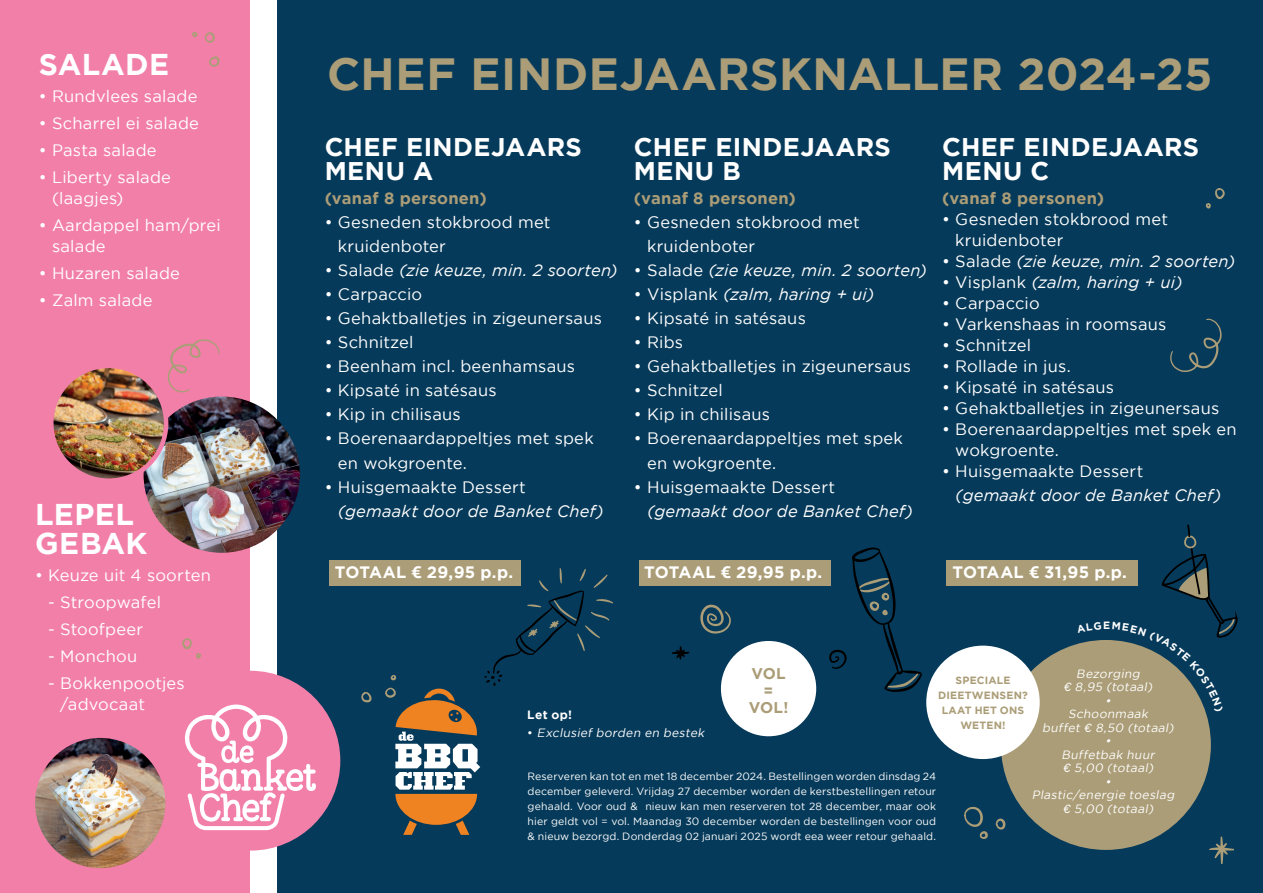
<style>
.page{position:relative;width:1263px;height:893px;background:#fff}
.page>*{position:absolute;margin:0;border:0;box-sizing:border-box;transform-origin:0 0}
.t1{font:700 45px "Gotham";letter-spacing:.005em;color:#ab9d77}
.t2{font:700 30px/28.5px "Gotham";letter-spacing:.01em;color:#fff}
.t3{font:700 25.5px/24px "Gotham";letter-spacing:.02em;color:#fff}
.t4{font:16.5px/21px "Gotham";letter-spacing:.015em;color:#fff}
.t5{font:italic 16.5px "Gotham";letter-spacing:.01em;color:#fff}
.t6{font:700 16.5px "Gotham";letter-spacing:.015em;color:#ab9d77}
.t7{font:700 16.5px "Gotham";letter-spacing:.015em;color:#fff}
.t8{font:700 15.45px/17px "Gotham";color:#ab9d77;text-align:center}
.t9{font:italic 12px/13.5px "Gotham";color:#fff;text-align:center}
.t10{font:700 12px "Gotham";color:#fff}
.t11{font:10.5px/15px "Gotham";letter-spacing:.015em;color:#fff;text-align:justify}
.t12{font:700 10.5px/15px "Gotham";letter-spacing:.02em;color:#ab9d77;text-align:center}
.t13{font:700 10.5px "Gotham";color:#fff}
.s1{font-style:normal}
.s2{font-family:"Aller"}
.s3{font-family:"Calibre";font-size:13.5px}
</style>
<div class="page">
<div style="left:276px;top:0;width:987px;height:893px;background:#063a5a"></div>
<div style="left:329px;top:560px;width:192px;height:26px;background:#ab9d77"></div>
<div style="left:639px;top:560px;width:191px;height:26px;background:#ab9d77"></div>
<div style="left:946px;top:560px;width:191px;height:26px;background:#ab9d77"></div>
<div style="left:0;top:0;width:264px;height:893px;background:#f27fa8"></div>
<div style="left:251px;top:0;width:26px;height:893px;background:#fff"></div>
<div style="left:1001px;top:640px;width:210px;height:210px;background:#ab9d77;border-radius:50%"></div>
<div style="left:926px;top:646px;width:114px;height:113px;background:#fff;border-radius:50%"></div>
<svg style="left:385px;top:568px;width:228px;height:267px"></svg>
<svg style="left:361px;top:692px;width:11px;height:10px"></svg>
<svg style="left:1170px;top:319px;width:51px;height:53px"></svg>
<svg style="left:829px;top:547px;width:93px;height:145px"></svg>
<svg style="left:996px;top:818px;width:9px;height:12px"></svg>
<svg style="left:964px;top:807px;width:24px;height:32px"></svg>
<svg style="left:700px;top:605px;width:31px;height:29px"></svg>
<svg style="left:1206px;top:188px;width:19px;height:21px"></svg>
<svg style="left:168px;top:339px;width:51px;height:53px"></svg>
<svg style="left:1209px;top:836px;width:25px;height:28px"></svg>
<img style="left:144px;top:396px;width:156px;height:157px;border-radius:78px">
<div style="left:160px;top:671px;width:180px;height:180px;background:#f27fa8;border-radius:50%"></div>
<svg style="left:184px;top:704px;width:132px;height:126px"></svg>
<img style="left:35px;top:738px;width:130px;height:130px;border-radius:65px">
<svg style="left:182px;top:638px;width:19px;height:21px"></svg>
<img style="left:51px;top:366px;width:115px;height:115px;border-radius:57px">
<div style="left:49px;top:364px;width:119px;height:119px;border:4px solid #f27fa8;border-radius:50%"></div>
<svg style="left:192px;top:32px;width:5px;height:5px"></svg>
<svg style="left:205px;top:32px;width:10px;height:11px"></svg>
<svg style="left:209px;top:56px;width:10px;height:11px"></svg>
<div style="left:721px;top:641px;width:95px;height:95px;background:#fff;border-radius:50%"></div>
<svg style="left:672px;top:646px;width:17px;height:13px"></svg>
<svg style="left:1112px;top:524px;width:126px;height:188px"></svg>
<h2 class="t2" style="left:39px;top:50px;width:132px">SALADE</h2>
<p class="t4" style="left:39px;top:86px;width:160px">• Rundvlees salade</p>
<p class="t4" style="left:39px;top:113px;width:162px">• Scharrel ei salade</p>
<p class="t4" style="left:39px;top:140px;width:119px">• Pasta salade</p>
<p class="t4" style="left:52px;top:167px;width:120px;text-indent:-13px">• Liberty salade (laagjes)</p>
<p class="t4" style="left:52px;top:215px;width:170px;text-indent:-13px">• Aardappel ham/prei salade</p>
<p class="t4" style="left:39px;top:263px;width:143px">• Huzaren salade</p>
<p class="t4" style="left:39px;top:290px;width:115px">• Zalm salade</p>
<h2 class="t2" style="left:35px;top:499px;width:114px">LEPEL<br>GEBAK</h2>
<p class="t4" style="left:35px;top:564px;width:177px">• Keuze uit 4 soorten</p>
<p class="t4" style="left:48px;top:591px;width:114px">- Stroopwafel</p>
<p class="t4" style="left:48px;top:618px;width:96px">- Stoofpeer</p>
<p class="t4" style="left:48px;top:645px;width:91px">- Monchou</p>
<p class="t4" style="left:60px;top:672px;width:126px;text-indent:-12px">- Bokkenpootjes /advocaat</p>
<h1 class="t1" style="left:327px;top:48px;width:887px">CHEF EINDEJAARSKNALLER 2024-25</h1>
<h3 class="t3" style="left:325px;top:135px;width:258px">CHEF EINDEJAARS<br>MENU A</h3>
<p class="t6" style="left:325px;top:189px;width:163px">(vanaf 8 personen)</p>
<p class="t4" style="left:338px;top:210px;width:214px;line-height:24px;text-indent:-13px">• Gesneden stokbrood met kruidenboter</p>
<p class="t5" style="left:325px;top:261px;width:295px"><span class="s1">• Salade</span> (zie keuze, min. 2 soorten)</p>
<p class="t4" style="left:325px;top:284px;width:99px">• Carpaccio</p>
<p class="t4" style="left:325px;top:308px;width:279px">• Gehaktballetjes in zigeunersaus</p>
<p class="t4" style="left:325px;top:332px;width:90px">• Schnitzel</p>
<p class="t4" style="left:325px;top:356px;width:252px">• Beenham incl. beenhamsaus</p>
<p class="t4" style="left:325px;top:380px;width:173px">• Kipsaté in satésaus</p>
<p class="t4" style="left:325px;top:404px;width:138px">• Kip in chilisaus</p>
<p class="t4" style="left:338px;top:426px;width:257px;line-height:24px;text-indent:-13px">• Boerenaardappeltjes met spek en wokgroente.</p>
<p class="t4" style="left:325px;top:476px;width:203px">• Huisgemaakte Dessert</p>
<p class="t5" style="left:338px;top:502px;width:267px">(gemaakt door de Banket Chef)</p>
<h3 class="t3" style="left:634px;top:135px;width:258px">CHEF EINDEJAARS<br>MENU B</h3>
<p class="t6" style="left:634px;top:189px;width:163px">(vanaf 8 personen)</p>
<p class="t4" style="left:647px;top:210px;width:214px;line-height:24px;text-indent:-13px">• Gesneden stokbrood met kruidenboter</p>
<p class="t5" style="left:634px;top:261px;width:295px"><span class="s1">• Salade</span> (zie keuze, min. 2 soorten)</p>
<p class="t5" style="left:634px;top:285px;width:242px"><span class="s1">• Visplank</span> (zalm, haring + ui)</p>
<p class="t4" style="left:634px;top:308px;width:173px">• Kipsaté in satésaus</p>
<p class="t4" style="left:634px;top:332px;width:51px">• Ribs</p>
<p class="t4" style="left:634px;top:356px;width:279px">• Gehaktballetjes in zigeunersaus</p>
<p class="t4" style="left:634px;top:380px;width:90px">• Schnitzel</p>
<p class="t4" style="left:634px;top:404px;width:138px">• Kip in chilisaus</p>
<p class="t4" style="left:647px;top:426px;width:257px;line-height:24px;text-indent:-13px">• Boerenaardappeltjes met spek en wokgroente.</p>
<p class="t4" style="left:634px;top:476px;width:203px">• Huisgemaakte Dessert</p>
<p class="t5" style="left:647px;top:502px;width:267px">(gemaakt door de Banket Chef)</p>
<h3 class="t3" style="left:942px;top:135px;width:258px">CHEF EINDEJAARS<br>MENU C</h3>
<p class="t6" style="left:942px;top:189px;width:163px">(vanaf 8 personen)</p>
<p class="t4" style="left:955px;top:209px;width:214px;text-indent:-13px">• Gesneden stokbrood met kruidenboter</p>
<p class="t5" style="left:942px;top:252px;width:295px"><span class="s1">• Salade</span> (zie keuze, min. 2 soorten)</p>
<p class="t5" style="left:942px;top:273px;width:242px"><span class="s1">• Visplank</span> (zalm, haring + ui)</p>
<p class="t4" style="left:942px;top:293px;width:99px">• Carpaccio</p>
<p class="t4" style="left:942px;top:314px;width:226px">• Varkenshaas in roomsaus</p>
<p class="t4" style="left:942px;top:335px;width:90px">• Schnitzel</p>
<p class="t4" style="left:942px;top:356px;width:130px">• Rollade in jus.</p>
<p class="t4" style="left:942px;top:377px;width:173px">• Kipsaté in satésaus</p>
<p class="t4" style="left:942px;top:398px;width:279px">• Gehaktballetjes in zigeunersaus</p>
<p class="t4" style="left:955px;top:419px;width:283px;text-indent:-13px">• Boerenaardappeltjes met spek en wokgroente.</p>
<p class="t4" style="left:942px;top:461px;width:203px">• Huisgemaakte Dessert</p>
<p class="t5" style="left:955px;top:486px;width:267px">(gemaakt door de Banket Chef)</p>
<p class="t7" style="left:335px;top:563px;width:180px">TOTAAL <span class="s2">€</span> 29,95 p.p.</p>
<p class="t7" style="left:644px;top:563px;width:180px">TOTAAL <span class="s2">€</span> 29,95 p.p.</p>
<p class="t7" style="left:952px;top:563px;width:176px">TOTAAL <span class="s2">€</span> 31,95 p.p.</p>
<p class="t13" style="left:1103px;top:620px;width:9px">E</p>
<p class="t8" style="left:749px;top:665px;width:41px">VOL =<br>VOL!</p>
<p class="t9" style="left:1032px;top:666px;width:156px">Bezorging<br><span class="s3">€</span> 8,95 (totaal)<br>•<br>Schoonmaak<br>buffet <span class="s3">€</span> 8,50 (totaal)<br>•<br>Buffetbak huur<br><span class="s3">€</span> 5,00 (totaal)<br>•<br>Plastic/energie toeslag € <span class="s3">€</span> 5,00 (totaal)</p>
<p class="t12" style="left:938px;top:672px;width:91px">SPECIALE<br>DIEETWENSEN?<br>LAAT HET ONS<br>WETEN!</p>
<p class="t10" style="left:527px;top:708px;width:46px">Let op!</p>
<p class="t9" style="left:527px;top:726px;width:181px"><span class="s1">•</span> Exclusief borden en bestek</p>
<p class="t11" style="left:528px;top:768px;width:410px">Reserveren kan tot en met 18 december 2024. Bestellingen worden dinsdag 24 december geleverd. Vrijdag 27 december worden de kerstbestellingen retour gehaald. Voor oud &amp; nieuw kan men reserveren tot 28 december, maar ook hier geldt vol = vol. Maandag 30 december worden de bestellingen voor oud &amp; nieuw bezorgd. Donderdag 02 januari 2025 wordt eea weer retour gehaald.</p>
</div>
